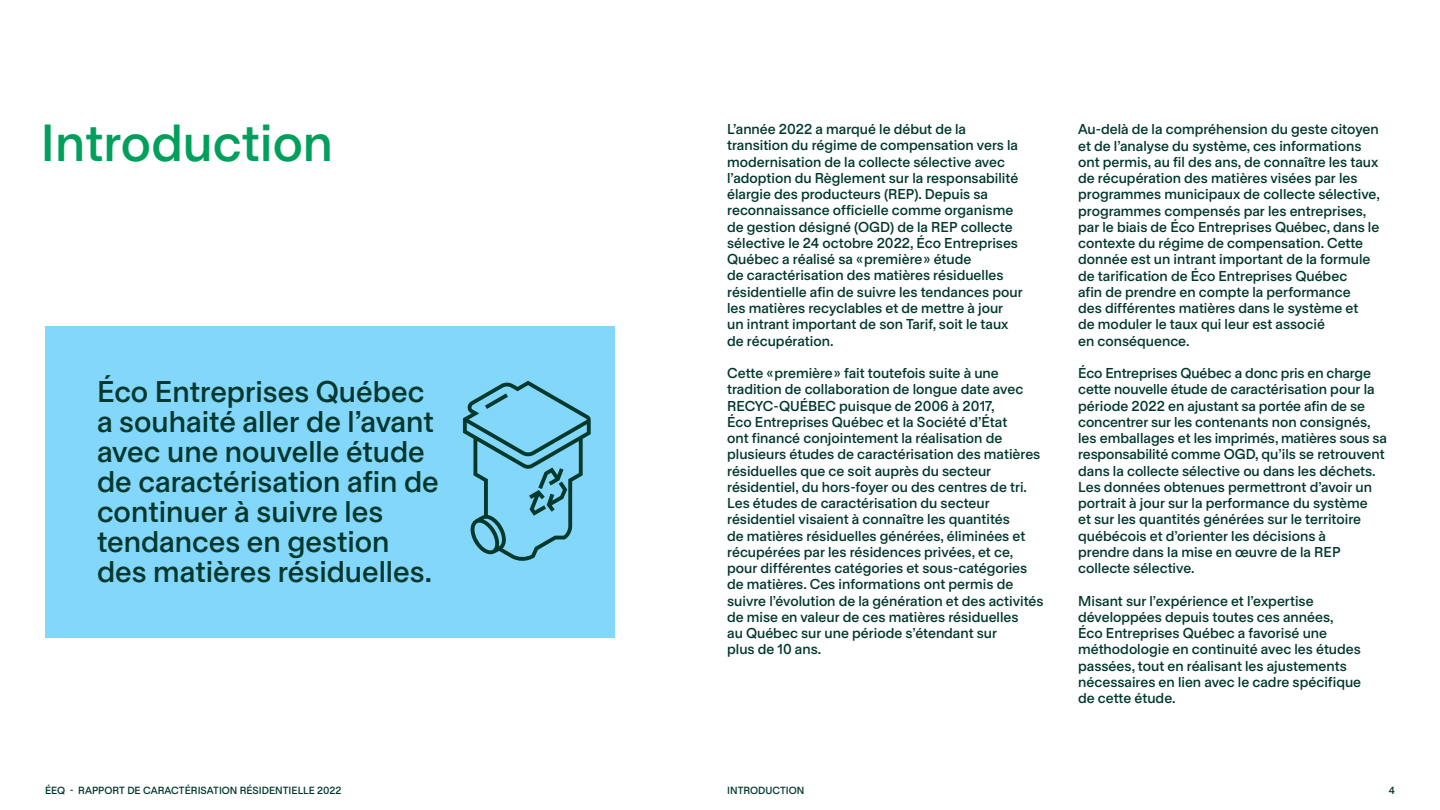
<style>
.page{position:relative;width:1440px;height:810px;background:#fff}
.page>*{position:absolute;margin:0;border:0;box-sizing:border-box;transform-origin:0 0}
.t1{font:500 50px "Habitus";color:#00a05c}
.t2{font:500 28.75px/30px "Habitus";color:#00372d}
.t3{font:500 13.75px/16.2px "Habitus";color:#00372d}
.t4{font:500 10px "Habitus";color:#00372d}
</style>
<div class="page">
<div style="left:45px;top:326px;width:569px;height:312px;background:#82d7fa"></div>
<svg style="left:463px;top:381px;width:128px;height:180px"></svg>
<h1 class="t1" style="left:40px;top:107px;width:294px">Introduction</h1>
<p class="t3" style="left:727px;top:121px;width:297px">L’année 2022 a marqué le début de la transition du régime de compensation vers la modernisation de la collecte sélective avec l’adoption du Règlement sur la responsabilité élargie des producteurs (REP). Depuis sa reconnaissance officielle comme organisme de gestion désigné (OGD) de la REP collecte sélective le 24 octobre 2022, Éco Entreprises Québec a réalisé sa « première » étude<br>de caractérisation des matières résiduelles résidentielle afin de suivre les tendances pour les matières recyclables et de mettre à jour un intrant important de son Tarif, soit le taux de récupération.</p>
<p class="t3" style="left:727px;top:364px;width:318px">Cette « première » fait toutefois suite à une tradition de collaboration de longue date avec RECYC-QUÉBEC puisque de 2006 à 2017,<br>Éco Entreprises Québec et la Société d’État<br>ont financé conjointement la réalisation de plusieurs études de caractérisation des matières résiduelles que ce soit auprès du secteur résidentiel, du hors-foyer ou des centres de tri.<br>Les études de caractérisation du secteur résidentiel visaient à connaître les quantités<br>de matières résiduelles générées, éliminées et récupérées par les résidences privées, et ce, pour différentes catégories et sous-catégories de matières. Ces informations ont permis de suivre l’évolution de la génération et des activités de mise en valeur de ces matières résiduelles<br>au Québec sur une période s’étendant sur<br>plus de 10 ans.</p>
<h2 class="t2" style="left:97px;top:375px;width:343px">Éco Entreprises Québec a souhaité aller de l’avant avec une nouvelle étude de caractérisation afin de continuer à suivre les tendances en gestion des matières résiduelles.</h2>
<p class="t3" style="left:1078px;top:121px;width:303px">Au-delà de la compréhension du geste citoyen et de l’analyse du système, ces informations ont permis, au fil des ans, de connaître les taux de récupération des matières visées par les programmes municipaux de collecte sélective, programmes compensés par les entreprises, par le biais de Éco Entreprises Québec, dans le contexte du régime de compensation. Cette donnée est un intrant important de la formule de tarification de Éco Entreprises Québec<br>afin de prendre en compte la performance<br>des différentes matières dans le système et<br>de moduler le taux qui leur est associé<br>en conséquence.</p>
<p class="t3" style="left:1078px;top:364px;width:310px">Éco Entreprises Québec a donc pris en charge cette nouvelle étude de caractérisation pour la période 2022 en ajustant sa portée afin de se concentrer sur les contenants non consignés, les emballages et les imprimés, matières sous sa responsabilité comme OGD, qu’ils se retrouvent dans la collecte sélective ou dans les déchets.<br>Les données obtenues permettront d’avoir un portrait à jour sur la performance du système<br>et sur les quantités générées sur le territoire québécois et d’orienter les décisions à<br>prendre dans la mise en œuvre de la REP collecte sélective.</p>
<p class="t3" style="left:1078px;top:592px;width:284px">Misant sur l’expérience et l’expertise développées depuis toutes ces années, Éco Entreprises Québec a favorisé une méthodologie en continuité avec les études passées, tout en réalisant les ajustements nécessaires en lien avec le cadre spécifique de cette étude.</p>
<p class="t4" style="left:45px;top:783px;width:298px">ÉEQ - RAPPORT DE CARACTÉRISATION RÉSIDENTIELLE 2022</p>
<p class="t4" style="left:727px;top:783px;width:79px">INTRODUCTION</p>
<p class="t4" style="left:1389px;top:783px;width:8px">4</p>
</div>
